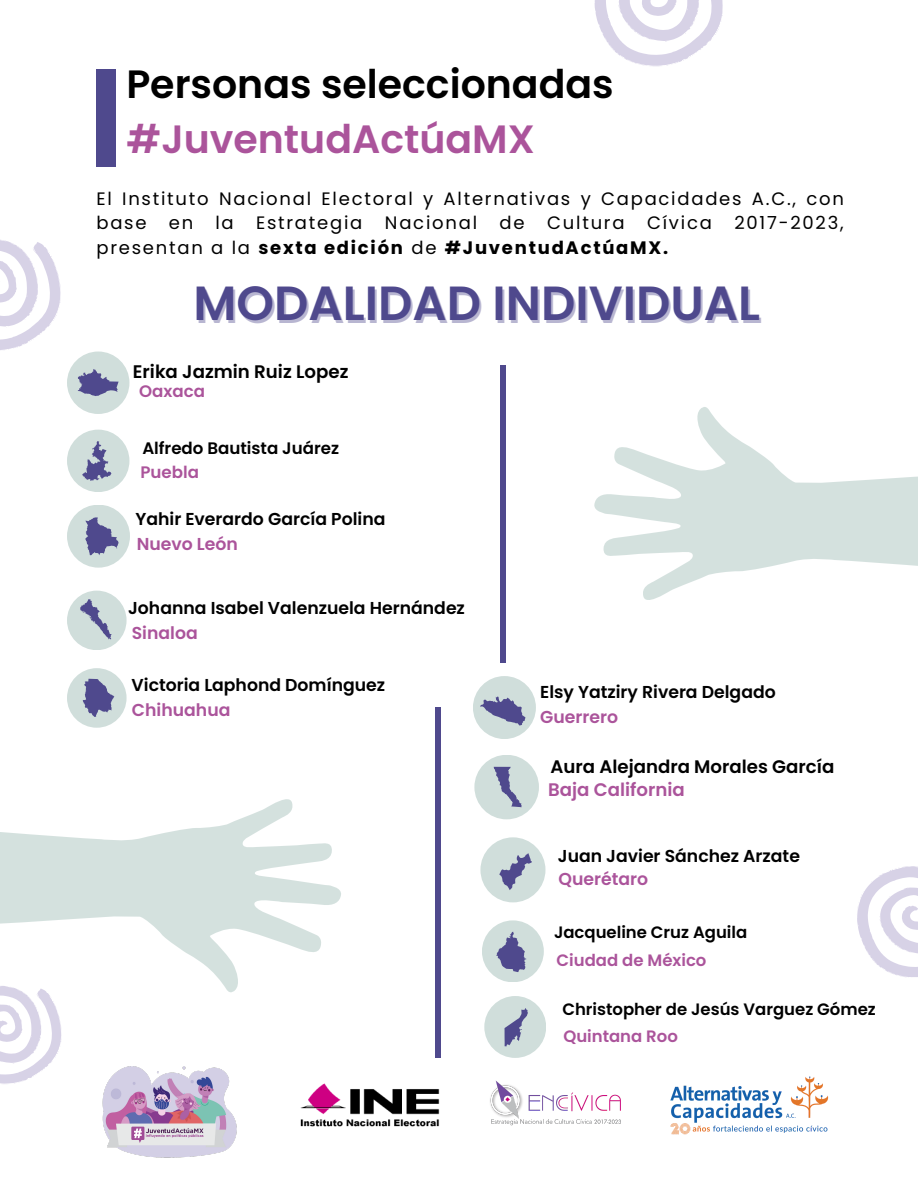
<style>
.page{position:relative;width:918px;height:1188px;background:#fff}
.page>*{position:absolute;margin:0;border:0;box-sizing:border-box;transform-origin:0 0}
.t1{font:600 47.85px "Poppins";color:#4f498d}
.t2{font:600 39.45px "Poppins";color:#000}
.t3{font:600 39.45px "Poppins";color:#ab549b}
.t4{font:600 18.15px "Poppins";color:#000}
.t5{font:600 18.15px "Poppins";color:#ab549b}
.t6{font:18px/24.8px "Poppins";letter-spacing:.1em;color:#000}
.t7{font:700 18px "Poppins";letter-spacing:.1em;color:#000}
.t8{font:600 17.25px "Poppins";color:#000}
.t9{font:600 17.25px "Poppins";color:#ab549b}
.t10{font:600 16.65px "Poppins";color:#000}
.t11{font:600 16.65px "Poppins";color:#ab549b}
.t12{font:600 16.5px "Poppins";color:#000}
.t13{font:600 16.5px "Poppins";color:#ab549b}
.s1{font-weight:400}
</style>
<div class="page">
<img style="left:102px;top:1066px;width:135px;height:92px">
<img style="left:300px;top:1083px;width:140px;height:44px">
<img style="left:490px;top:1080px;width:131px;height:46px">
<img style="left:670px;top:1076px;width:159px;height:59px">
<svg style="left:594px;top:0;width:129px;height:67px"></svg>
<svg style="left:0;top:239px;width:61px;height:111px"></svg>
<svg style="left:857px;top:866px;width:61px;height:111px"></svg>
<svg style="left:0;top:993px;width:62px;height:91px"></svg>
<div style="left:96px;top:69px;width:19px;height:98px;background:#4f498d"></div>
<div style="left:67px;top:430px;width:62px;height:62px;background:#d0dedb;border-radius:50%"></div>
<svg style="left:82px;top:441px;width:30px;height:40px"></svg>
<div style="left:67px;top:352px;width:62px;height:62px;background:#d0dedb;border-radius:50%"></div>
<svg style="left:78px;top:369px;width:41px;height:27px"></svg>
<div style="left:67px;top:505px;width:63px;height:63px;background:#d0dedb;border-radius:50%"></div>
<svg style="left:85px;top:517px;width:34px;height:38px"></svg>
<div style="left:474px;top:755px;width:65px;height:64px;background:#d0dedb;border-radius:50%"></div>
<svg style="left:494px;top:767px;width:28px;height:40px"></svg>
<div style="left:67px;top:591px;width:60px;height:59px;background:#d0dedb;border-radius:50%"></div>
<svg style="left:80px;top:599px;width:32px;height:41px"></svg>
<div style="left:480px;top:837px;width:65px;height:65px;background:#d0dedb;border-radius:50%"></div>
<div style="left:473px;top:676px;width:63px;height:63px;background:#d0dedb;border-radius:50%"></div>
<svg style="left:480px;top:697px;width:45px;height:29px"></svg>
<div style="left:482px;top:920px;width:62px;height:62px;background:#d0dedb;border-radius:50%"></div>
<svg style="left:496px;top:932px;width:31px;height:40px"></svg>
<div style="left:501px;top:365px;width:5px;height:298px;background:#4f498d"></div>
<div style="left:435px;top:707px;width:5px;height:351px;background:#4f498d"></div>
<svg style="left:594px;top:407px;width:324px;height:193px"></svg>
<svg style="left:0;top:799px;width:341px;height:194px"></svg>
<div style="left:67px;top:668px;width:60px;height:60px;background:#d0dedb;border-radius:50%"></div>
<svg style="left:83px;top:679px;width:31px;height:38px"></svg>
<div style="left:484px;top:996px;width:62px;height:62px;background:#d0dedb;border-radius:50%"></div>
<svg style="left:499px;top:853px;width:33px;height:37px"></svg>
<svg style="left:504px;top:1008px;width:24px;height:38px"></svg>
<p class="t2" style="left:126px;top:56px;width:489px">Personas seleccionadas</p>
<p class="t3" style="left:126px;top:111px;width:410px">#JuventudActúaMX</p>
<p class="t6" style="left:96px;top:186px;width:749px">El Instituto Nacional Electoral y Alternativas y Capacidades A.C., con base en la Estrategia</p>
<p class="t6" style="left:385px;top:211px;width:94px">Nacional</p>
<p class="t6" style="left:500px;top:211px;width:27px">de</p>
<p class="t6" style="left:547px;top:211px;width:79px">Cultura</p>
<p class="t6" style="left:647px;top:211px;width:66px">Cívica</p>
<p class="t6" style="left:734px;top:211px;width:111px">2017-2023,</p>
<p class="t7" style="left:96px;top:235px;width:573px"><span class="s1">presentan a la</span> sexta edición <span class="s1">de</span> #JuventudActúaMX.</p>
<p class="t1" style="left:194px;top:270px;width:568px">MODALIDAD INDIVIDUAL</p>
<p class="t4" style="left:133px;top:359px;width:217px">Erika Jazmin Ruiz Lopez</p>
<p class="t11" style="left:139px;top:379px;width:67px">Oaxaca</p>
<p class="t10" style="left:142px;top:436px;width:198px">Alfredo Bautista Juárez</p>
<p class="t11" style="left:141px;top:461px;width:60px">Puebla</p>
<p class="t8" style="left:135px;top:507px;width:252px">Yahir Everardo García Polina</p>
<p class="t9" style="left:137px;top:532px;width:103px">Nuevo León</p>
<p class="t8" style="left:128px;top:596px;width:338px">Johanna Isabel Valenzuela Hernández</p>
<p class="t9" style="left:132px;top:621px;width:67px">Sinaloa</p>
<p class="t8" style="left:132px;top:673px;width:255px">Victoria Laphond Domínguez</p>
<p class="t9" style="left:132px;top:698px;width:100px">Chihuahua</p>
<p class="t8" style="left:540px;top:680px;width:237px">Elsy Yatziry Rivera Delgado</p>
<p class="t9" style="left:540px;top:704px;width:79px">Guerrero</p>
<p class="t4" style="left:551px;top:754px;width:285px">Aura Alejandra Morales García</p>
<p class="t5" style="left:548px;top:777px;width:138px">Baja California</p>
<p class="t8" style="left:558px;top:843px;width:244px">Juan Javier Sánchez Arzate</p>
<p class="t9" style="left:559px;top:867px;width:91px">Querétaro</p>
<p class="t12" style="left:554px;top:921px;width:195px">Jacqueline Cruz Aguila</p>
<p class="t13" style="left:557px;top:949px;width:151px">Ciudad de México</p>
<p class="t12" style="left:562px;top:997px;width:315px">Christopher de Jesús Varguez Gómez</p>
<p class="t13" style="left:563px;top:1024px;width:116px">Quintana Roo</p>
</div>
